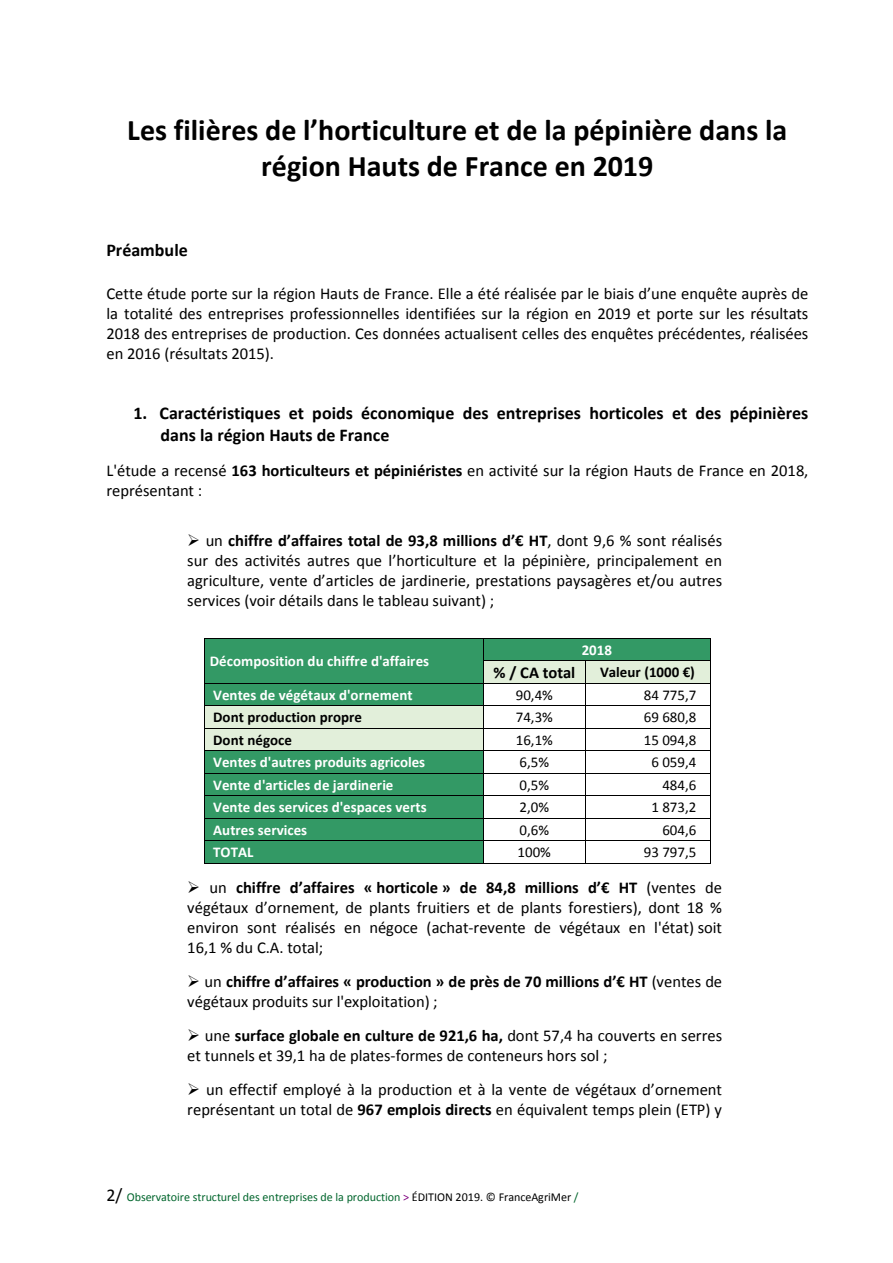
<style>
.page{position:relative;width:893px;height:1263px;background:#fff}
.page>*{position:absolute;margin:0;border:0;box-sizing:border-box;transform-origin:0 0}
.t1{font:700 30px/36.8px "Calibri";color:#000;text-align:center}
.t2{font:700 18px/21.9px "Calibri";color:#000}
.t3{font:16.5px/20.1px "Calibri";color:#000;text-align:justify}
.t4{font:700 16.5px/20.1px "Calibri";letter-spacing:-.005em;color:#000}
.t5{font:700 15px "Calibri";letter-spacing:.005em;color:#fff}
.t6{font:15px "Calibri";color:#000}
.t7{font:700 15px "Calibri";letter-spacing:.005em;color:#000}
.t8{font:12px "Calibri";letter-spacing:-.005em;color:#00652c}
.s1{font-weight:700}
.s2{font-weight:400}
.s3{font-size:18px;color:#000}
.s4{color:#800080}
.s5{color:#000}
</style>
<div class="page">
<div style="left:205px;top:639px;width:278px;height:44px;background:#339965"></div>
<div style="left:483px;top:639px;width:227px;height:22px;background:#339965"></div>
<hr style="left:205px;top:638px;width:278px;height:1px;background:#000">
<hr style="left:484px;top:638px;width:226px;height:1px;background:#000">
<div style="left:483px;top:661px;width:101px;height:22px;background:#e2efda"></div>
<div style="left:585px;top:661px;width:125px;height:22px;background:#e2efda"></div>
<hr style="left:484px;top:661px;width:100px;height:1px;background:#000">
<hr style="left:585px;top:661px;width:125px;height:1px;background:#000">
<div style="left:205px;top:684px;width:278px;height:22px;background:#339965"></div>
<hr style="left:205px;top:683px;width:278px;height:1px;background:#000">
<hr style="left:484px;top:683px;width:100px;height:1px;background:#000">
<hr style="left:585px;top:683px;width:125px;height:1px;background:#000">
<div style="left:205px;top:706px;width:278px;height:22px;background:#e2efda"></div>
<hr style="left:205px;top:706px;width:278px;height:1px;background:#000">
<hr style="left:484px;top:706px;width:100px;height:1px;background:#000">
<hr style="left:585px;top:706px;width:125px;height:1px;background:#000">
<div style="left:205px;top:729px;width:278px;height:22px;background:#e2efda"></div>
<hr style="left:205px;top:728px;width:278px;height:1px;background:#000">
<hr style="left:484px;top:728px;width:100px;height:1px;background:#000">
<hr style="left:585px;top:728px;width:125px;height:1px;background:#000">
<div style="left:205px;top:751px;width:278px;height:22px;background:#339965"></div>
<hr style="left:205px;top:751px;width:278px;height:1px;background:#000">
<hr style="left:484px;top:751px;width:100px;height:1px;background:#000">
<hr style="left:585px;top:751px;width:125px;height:1px;background:#000">
<div style="left:205px;top:774px;width:278px;height:22px;background:#339965"></div>
<hr style="left:205px;top:773px;width:278px;height:1px;background:#000">
<hr style="left:484px;top:773px;width:100px;height:1px;background:#000">
<hr style="left:585px;top:773px;width:125px;height:1px;background:#000">
<div style="left:205px;top:796px;width:278px;height:22px;background:#339965"></div>
<hr style="left:205px;top:796px;width:278px;height:1px;background:#000">
<hr style="left:484px;top:796px;width:100px;height:1px;background:#000">
<hr style="left:585px;top:796px;width:125px;height:1px;background:#000">
<div style="left:205px;top:819px;width:278px;height:22px;background:#339965"></div>
<hr style="left:205px;top:818px;width:278px;height:1px;background:#000">
<hr style="left:484px;top:818px;width:100px;height:1px;background:#000">
<hr style="left:585px;top:818px;width:125px;height:1px;background:#000">
<div style="left:205px;top:841px;width:278px;height:22px;background:#339965"></div>
<hr style="left:205px;top:841px;width:278px;height:1px;background:#000">
<hr style="left:484px;top:841px;width:100px;height:1px;background:#000">
<hr style="left:585px;top:841px;width:125px;height:1px;background:#000">
<svg style="left:204px;top:638px;width:1px;height:226px"></svg>
<hr style="left:205px;top:863px;width:278px;height:1px;background:#000">
<svg style="left:483px;top:638px;width:1px;height:226px"></svg>
<hr style="left:484px;top:863px;width:100px;height:1px;background:#000">
<svg style="left:584px;top:661px;width:1px;height:203px"></svg>
<hr style="left:585px;top:863px;width:125px;height:1px;background:#000">
<svg style="left:710px;top:638px;width:1px;height:226px"></svg>
<h1 class="t1" style="left:127px;top:113px;width:661px">Les filières de l’horticulture et de la pépinière dans la région Hauts de France en 2019</h1>
<p class="t2" style="left:106px;top:240px;width:83px">Préambule</p>
<p class="t3" style="left:106px;top:283px;width:703px">Cette étude porte sur la région Hauts de France. Elle a été réalisée par le biais d’une enquête auprès de la totalité des entreprises professionnelles identifiées sur la région en 2019 et porte sur les résultats 2018 des entreprises de production. Ces données actualisent celles des enquêtes précédentes, réalisées en 2016 (résultats 2015).</p>
<p class="t2" style="left:160px;top:404px;width:649px;text-indent:-27px">1. Caractéristiques et poids économique des entreprises horticoles et des pépinières dans la région Hauts de France</p>
<p class="t3" style="left:106px;top:461px;width:703px">L'étude a recensé <span class="s1">163 horticulteurs et pépiniéristes</span> en activité sur la région Hauts de France en 2018, représentant :</p>
<p class="t3" style="left:187px;top:530px;width:536px;text-indent:18px">un <span class="s1">chiffre d’affaires total de 93,8 millions d’€ HT</span>, dont 9,6 % sont réalisés sur des activités autres que l’horticulture et la pépinière, principalement en agriculture, vente d’articles de jardinerie, prestations paysagères et/ou autres services (voir détails dans le tableau suivant) ;</p>
<p class="t5" style="left:210px;top:655px;width:221px">Décomposition du chiffre d'affaires</p>
<p class="t5" style="left:581px;top:644px;width:32px">2018</p>
<p class="t4" style="left:493px;top:663px;width:83px">% / CA total</p>
<p class="t7" style="left:600px;top:666px;width:96px">Valeur (1000 €)</p>
<p class="t5" style="left:213px;top:689px;width:201px">Ventes de végétaux d'ornement</p>
<p class="t6" style="left:516px;top:687px;width:39px">90,4%</p>
<p class="t6" style="left:643px;top:687px;width:54px">84 775,7</p>
<p class="t7" style="left:213px;top:711px;width:150px">Dont production propre</p>
<p class="t6" style="left:516px;top:710px;width:39px">74,3%</p>
<p class="t6" style="left:643px;top:710px;width:54px">69 680,8</p>
<p class="t7" style="left:213px;top:734px;width:80px">Dont négoce</p>
<p class="t6" style="left:516px;top:732px;width:39px">16,1%</p>
<p class="t6" style="left:644px;top:732px;width:54px">15 094,8</p>
<p class="t5" style="left:213px;top:756px;width:213px">Ventes d'autres produits agricoles</p>
<p class="t6" style="left:519px;top:755px;width:31px">6,5%</p>
<p class="t6" style="left:651px;top:755px;width:47px">6 059,4</p>
<p class="t5" style="left:213px;top:779px;width:182px">Vente d'articles de jardinerie</p>
<p class="t6" style="left:519px;top:777px;width:31px">0,5%</p>
<p class="t6" style="left:662px;top:777px;width:36px">484,6</p>
<p class="t5" style="left:213px;top:801px;width:215px">Vente des services d'espaces verts</p>
<p class="t6" style="left:519px;top:800px;width:31px">2,0%</p>
<p class="t6" style="left:651px;top:800px;width:47px">1 873,2</p>
<p class="t5" style="left:213px;top:824px;width:95px">Autres services</p>
<p class="t6" style="left:519px;top:822px;width:31px">0,6%</p>
<p class="t6" style="left:662px;top:822px;width:36px">604,6</p>
<p class="t5" style="left:213px;top:846px;width:42px">TOTAL</p>
<p class="t6" style="left:517px;top:845px;width:35px">100%</p>
<p class="t6" style="left:643px;top:845px;width:54px">93 797,5</p>
<p class="t3" style="left:187px;top:877px;width:536px;text-indent:22px">un <span class="s1">chiffre d’affaires « horticole » de 84,8 millions d’€ HT</span> (ventes de végétaux d’ornement, de plants fruitiers et de plants forestiers), dont 18 % environ sont réalisés en négoce (achat-revente de végétaux en l'état) soit 16,1 % du C.A. total;</p>
<p class="t4" style="left:187px;top:972px;width:536px;text-indent:17px"><span class="s2">un</span> chiffre d’affaires « production » de près de 70 millions d’€ HT <span class="s2">(ventes de végétaux produits sur l'exploitation) ;</span></p>
<p class="t3" style="left:187px;top:1025px;width:536px;text-indent:17px">une <span class="s1">surface globale en culture de 921,6 ha,</span> dont 57,4 ha couverts en serres et tunnels et 39,1 ha de plates-formes de conteneurs hors sol ;</p>
<p class="t3" style="left:187px;top:1079px;width:536px;text-align:right">un effectif employé à la production et à la vente de végétaux d’ornement représentant un total de <span class="s1">967 emplois directs</span> en équivalent temps plein (ETP) y</p>
<p class="t8" style="left:106px;top:1191px;width:473px"><span class="s3">2/</span> Observatoire structurel des entreprises de la production <span class="s4">&gt;</span> <span class="s5">ÉDITION 2019. © FranceAgriMer</span> /</p>
</div>
